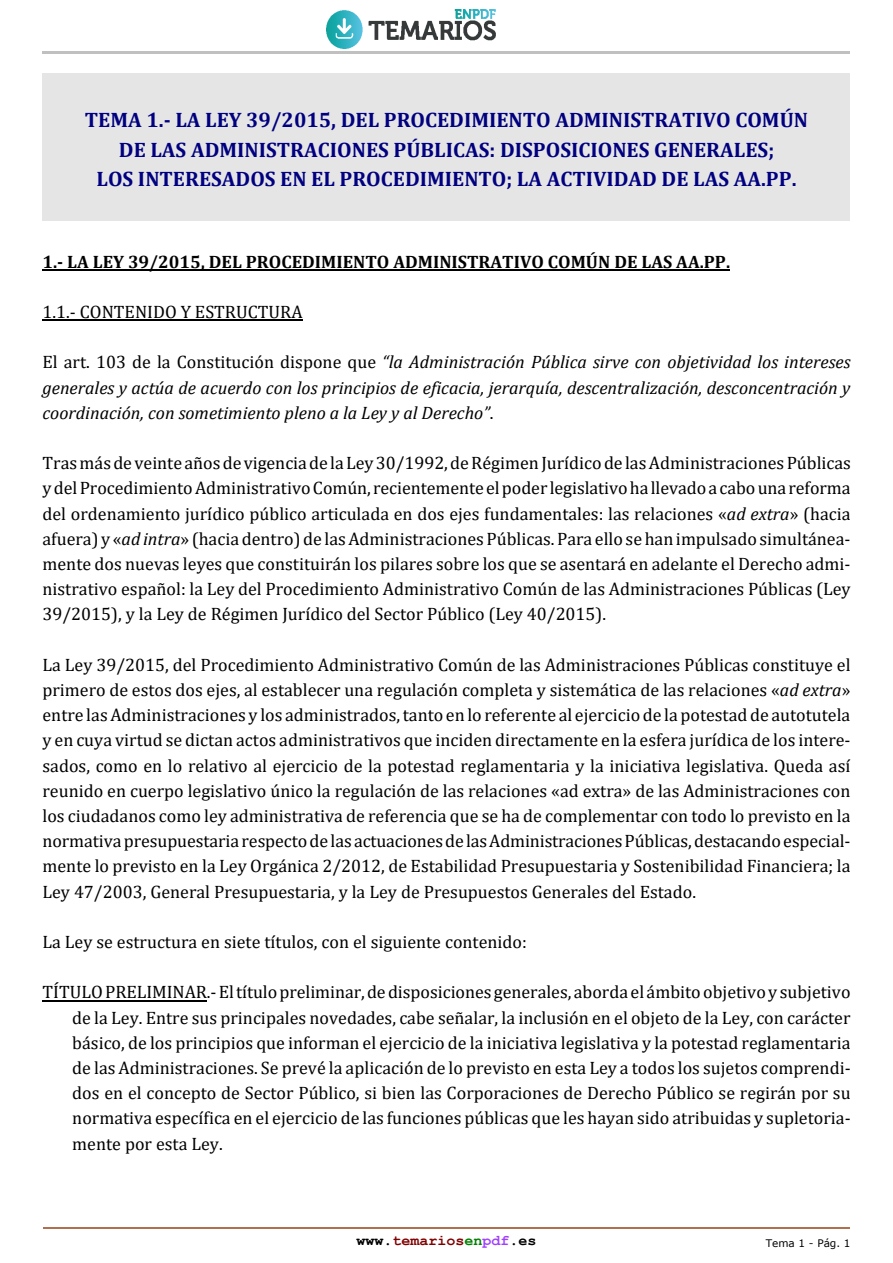
<style>
.page{position:relative;width:893px;height:1263px;background:#fff}
.page>*{position:absolute;margin:0;border:0;box-sizing:border-box;transform-origin:0 0}
.t1{font:700 21px/29.4px "Cambria";color:#000080;text-align:center}
.t2{font:18px/25.2px "Cambria";color:#000;text-align:justify}
.t3{font:italic 18px/25.2px "Cambria";color:#000;text-align:justify}
.t4{font:700 18px "Cambria";color:#000}
.t5{font:700 15px "Courier New";color:#800000}
.t6{font:10.5px "Verdana";color:#000}
.s1{font-style:normal}
.s2{font-style:italic}
.s3{color:#000}
.s4{color:#008000}
.s5{color:#a040ff}
</style>
<div class="page">
<hr style="left:42px;top:51px;width:808px;height:3px;background:#c0c0c0">
<img style="left:326px;top:10px;width:170px;height:38px">
<hr style="left:43px;top:1227px;width:807px;height:2px;background:#b07050">
<div style="left:42px;top:73px;width:808px;height:148px;background:#e5e5e5"></div>
<hr style="left:42px;top:269px;width:688px;height:1px;background:#000">
<hr style="left:42px;top:320px;width:261px;height:1px;background:#000">
<hr style="left:42px;top:1000px;width:165px;height:1px;background:#000">
<p class="t1" style="left:85px;top:105px;width:725px">TEMA 1.‐ LA LEY 39/2015, DEL PROCEDIMIENTO ADMINISTRATIVO COMÚN<br>DE LAS ADMINISTRACIONES PÚBLICAS: DISPOSICIONES GENERALES;<br>LOS INTERESADOS EN EL PROCEDIMIENTO; LA ACTIVIDAD DE LAS AA.PP.</p>
<p class="t4" style="left:42px;top:250px;width:689px">1.‐ LA LEY 39/2015, DEL PROCEDIMIENTO ADMINISTRATIVO COMÚN DE LAS AA.PP.</p>
<p class="t2" style="left:42px;top:299px;width:262px">1.1.- CONTENIDO Y ESTRUCTURA</p>
<p class="t3" style="left:42px;top:349px;width:809px"><span class="s1">El art. 103 de la Constitución dispone que</span> “la Administración Pública sirve con objetividad los intereses generales y actúa de acuerdo con los principios de eficacia, jerarquía, descentralización, desconcentración y coordinación, con sometimiento pleno a la Ley y al Derecho”<span class="s1">.</span></p>
<p class="t2" style="left:42px;top:450px;width:810px">Tras más de veinte años de vigencia de la Ley 30/1992, de Régimen Jurídico de las Administraciones Públicas y del Procedimiento Administrativo Común, recientemente el poder legislativo ha llevado a cabo una reforma del ordenamiento jurídico público articulada en dos ejes fundamentales: las relaciones «<span class="s2">ad extra</span>» (hacia afuera) y «<span class="s2">ad intra</span>» (hacia dentro) de las Administraciones Públicas. Para ello se han impulsado simultánea&shy;mente dos nuevas leyes que constituirán los pilares sobre los que se asentará en adelante el Derecho admi&shy;nistrativo español: la Ley del Procedimiento Administrativo Común de las Administraciones Públicas (Ley 39/2015), y la Ley de Régimen Jurídico del Sector Público (Ley 40/2015).</p>
<p class="t2" style="left:42px;top:652px;width:809px">La Ley 39/2015, del Procedimiento Administrativo Común de las Administraciones Públicas constituye el primero de estos dos ejes, al establecer una regulación completa y sistemática de las relaciones «<span class="s2">ad extra</span>» entre las Administraciones y los administrados, tanto en lo referente al ejercicio de la potestad de autotutela y en cuya virtud se dictan actos administrativos que inciden directamente en la esfera jurídica de los intere&shy;sados, como en lo relativo al ejercicio de la potestad reglamentaria y la iniciativa legislativa. Queda así reunido en cuerpo legislativo único la regulación de las relaciones «ad extra» de las Administraciones con los ciudadanos como ley administrativa de referencia que se ha de complementar con todo lo previsto en la normativa presupuestaria respecto de las actuaciones de las Administraciones Públicas, destacando especial&shy;mente lo previsto en la Ley Orgánica 2/2012, de Estabilidad Presupuestaria y Sostenibilidad Financiera; la Ley 47/2003, General Presupuestaria, y la Ley de Presupuestos Generales del Estado.</p>
<p class="t2" style="left:42px;top:929px;width:486px">La Ley se estructura en siete títulos, con el siguiente contenido:</p>
<p class="t2" style="left:72px;top:979px;width:780px;text-indent:-30px">TÍTULO PRELIMINAR.- El título preliminar, de disposiciones generales, aborda el ámbito objetivo y subjetivo de la Ley. Entre sus principales novedades, cabe señalar, la inclusión en el objeto de la Ley, con carácter básico, de los principios que informan el ejercicio de la iniciativa legislativa y la potestad reglamentaria de las Administraciones. Se prevé la aplicación de lo previsto en esta Ley a todos los sujetos comprendi&shy;dos en el concepto de Sector Público, si bien las Corporaciones de Derecho Público se regirán por su normativa específica en el ejercicio de las funciones públicas que les hayan sido atribuidas y supletoria&shy;mente por esta Ley.</p>
<p class="t5" style="left:356px;top:1232px;width:181px"><span class="s3">www.</span>temarios<span class="s4">en</span><span class="s5">pdf</span><span class="s3">.es</span></p>
<p class="t6" style="left:766px;top:1237px;width:86px">Tema 1 - Pág. 1</p>
</div>
